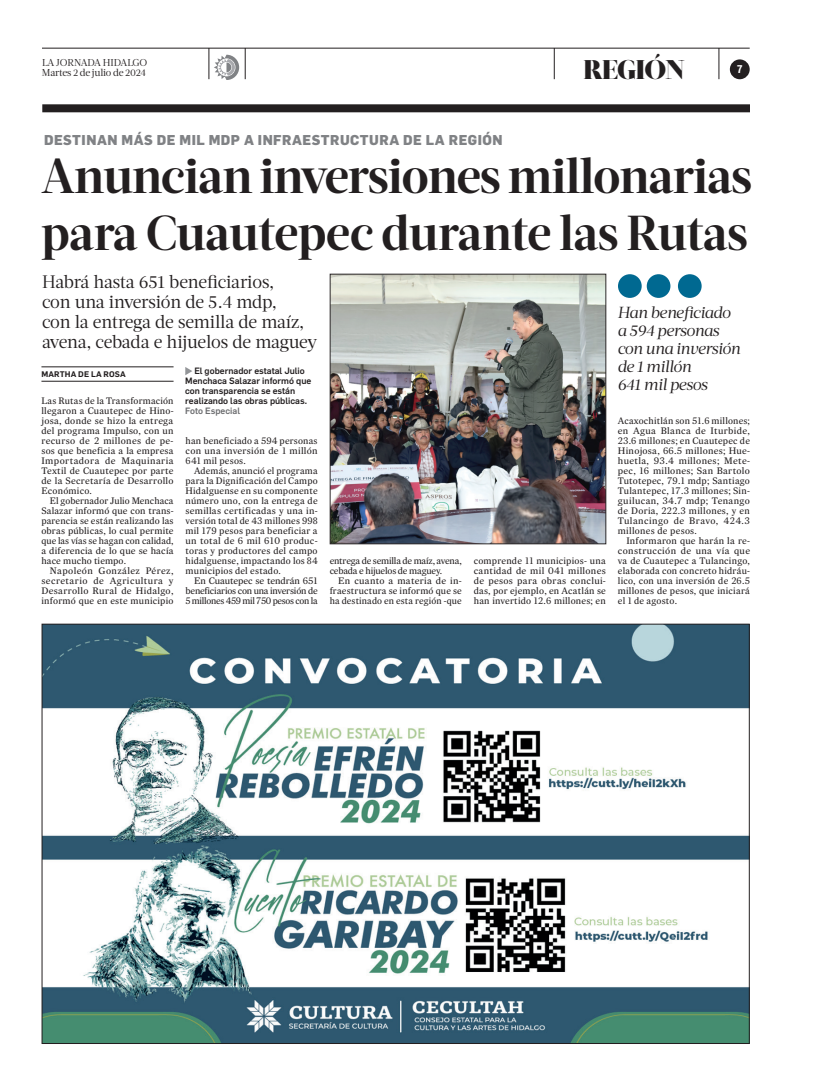
<style>
.page{position:relative;width:822px;height:1089px;background:#fff}
.page>*{position:absolute;margin:0;border:0;box-sizing:border-box;transform-origin:0 0}
.t1{font:700 49px/57px "Acta Headline";letter-spacing:-.02em;color:#231f20}
.t2{font:900 27px "Acta Display";letter-spacing:-.03em;color:#231f20}
.t3{font:18px/20px "Acta Deck";letter-spacing:-.01em;color:#231f20}
.t4{font:italic 16px/18px "Acta Deck";letter-spacing:-.03em;color:#231f20}
.t5{font:800 14px "Flama";letter-spacing:.04em;color:#808285}
.t6{font:600 11px "Flama Semicond";color:#fff}
.t7{font:10px/10px "Acta Deck";letter-spacing:-.02em;color:#231f20}
.t8{font:9.5px/10px "Expresso Tx";letter-spacing:.02em;color:#231f20;text-align:justify}
.t9{font:9.5px/10px "Expresso Tx";letter-spacing:.02em;color:#231f20;text-align:justify;scale:1.04 1}
.t10{font:9.5px/10px "Expresso Tx";letter-spacing:-.02em;color:#231f20}
.t11{font:500 9px/10px "Flama";color:#231f20}
.t12{font:500 9px "Flama";color:#6c6d70}
.t13{font:600 8px "Flama";letter-spacing:.02em;color:#231f20}
</style>
<div class="page">
<div style="left:42px;top:104px;width:708px;height:8px;background:#231f20"></div>
<hr style="left:42px;top:48px;width:708px;height:1px;background:#231f20">
<div style="left:730px;top:59px;width:20px;height:20px;background:#231f20;border-radius:50%"></div>
<hr style="left:209px;top:48px;width:1px;height:31px;background:#231f20">
<hr style="left:245px;top:48px;width:1px;height:31px;background:#231f20">
<hr style="left:554px;top:48px;width:1px;height:31px;background:#231f20">
<hr style="left:719px;top:48px;width:1px;height:31px;background:#231f20">
<svg style="left:214px;top:55px;width:25px;height:24px"></svg>
<hr style="left:41px;top:367px;width:133px;height:1px;background:#231f20">
<hr style="left:41px;top:381px;width:133px;height:1px;background:#231f20">
<img style="left:332px;top:276px;width:272px;height:266px">
<div style="left:330px;top:274px;width:276px;height:270px;border:1px solid #231f20"></div>
<div style="left:618px;top:274px;width:24px;height:24px;background:#006991;border-radius:50%"></div>
<div style="left:647px;top:274px;width:23px;height:24px;background:#006991;border-radius:50%"></div>
<div style="left:678px;top:274px;width:24px;height:24px;background:#006991;border-radius:50%"></div>
<svg style="left:185px;top:367px;width:7px;height:8px"></svg>
<img style="left:44px;top:626px;width:703px;height:416px">
<p class="t7" style="left:42px;top:58px;width:107px">LA JORNADA HIDALGO<br>Martes 2 de julio de 2024</p>
<h2 class="t2" style="left:583px;top:53px;width:103px">REGIÓN</h2>
<p class="t6" style="left:737px;top:62px;width:7px">7</p>
<h3 class="t5" style="left:44px;top:129px;width:460px">DESTINAN MÁS DE MIL MDP A INFRAESTRUCTURA DE LA REGIÓN</h3>
<h1 class="t1" style="left:41px;top:148px;width:713px">Anuncian inversiones millonarias para Cuautepec durante las Rutas</h1>
<h3 class="t3" style="left:42px;top:272px;width:277px">Habrá hasta 651 beneficiarios,<br>con una inversión de 5.4 mdp,<br>con la entrega de semilla de maíz, avena, cebada e hijuelos de maguey</h3>
<h3 class="t4" style="left:617px;top:303px;width:124px">Han beneficiado a 594 personas con una inversión de 1 millón<br>641 mil pesos</h3>
<p class="t11" style="left:185px;top:365px;width:127px;text-indent:9px">El gobernador estatal Julio<br>Menchaca Salazar informó que con transparencia se están realizando las obras públicas.</p>
<p class="t12" style="left:185px;top:404px;width:56px">Foto Especial</p>
<p class="t13" style="left:41px;top:368px;width:86px">MARTHA DE LA ROSA</p>
<p class="t8" style="left:41px;top:396px;width:134px">Las Rutas de la Transformación llegaron a Cuautepec de Hino&shy;josa, donde se hizo la entrega del programa Impulso, con un recurso de 2 millones de pe&shy;sos que beneficia a la empresa Importadora de Maquinaria Textil de Cuautepec por parte de la Secretaría de Desarrollo Económico.</p>
<p class="t8" style="left:41px;top:496px;width:134px;text-indent:9px">El gobernador Julio Menchaca Salazar informó que con trans&shy;parencia se están realizando las obras públicas, lo cual permite que las vías se hagan con calidad, a diferencia de lo que se hacía hace mucho tiempo.</p>
<p class="t9" style="left:41px;top:566px;width:129px;text-indent:9px">Napoleón González Pérez, secretario de Agricultura y Desarrollo Rural de Hidalgo, informó que en este municipio</p>
<p class="t8" style="left:618px;top:416px;width:134px">Acaxochitlán son 51.6 millones; en Agua Blanca de Iturbide, 23.6 millones; en Cuautepec de Hinojosa, 66.5 millones; Hue&shy;huetla, 93.4 millones; Mete&shy;pec, 16 millones; San Bartolo Tutotepec, 79.1 mdp; Santiago Tulantepec, 17.3 millones; Sin&shy;guilucan, 34.7 mdp; Tenango de Doria, 222.3 millones, y en Tulancingo de Bravo, 424.3 millones de pesos.</p>
<p class="t8" style="left:618px;top:536px;width:134px;text-indent:9px">Informaron que harán la re&shy;construcción de una vía que va de Cuautepec a Tulancingo, elaborada con concreto hidráu&shy;lico, con una inversión de 26.5 millones de pesos, que iniciará el 1 de agosto.</p>
<p class="t8" style="left:186px;top:436px;width:134px">han beneficiado a 594 personas con una inversión de 1 millón 641 mil pesos.</p>
<p class="t8" style="left:186px;top:466px;width:134px;text-indent:9px">Además, anunció el programa para la Dignificación del Campo Hidalguense en su componente número uno, con la entrega de semillas certificadas y una in&shy;versión total de 43 millones 998 mil 179 pesos para beneficiar a un total de 6 mil 610 produc&shy;toras y productores del campo hidalguense, impactando los 84 municipios del estado.</p>
<p class="t9" style="left:186px;top:576px;width:129px;text-indent:9px">En Cuautepec se tendrán 651 beneficiarios con una inversión de 5 millones 459 mil 750 pesos con la</p>
<p class="t10" style="left:330px;top:556px;width:134px">entrega de semilla de maíz, avena, cebada e hijuelos de maguey.</p>
<p class="t9" style="left:330px;top:576px;width:129px;text-indent:9px">En cuanto a materia de in&shy;fraestructura se informó que se ha destinado en esta región -que</p>
<p class="t8" style="left:474px;top:556px;width:134px">comprende 11 municipios- una cantidad de mil 041 millones de pesos para obras conclui&shy;das, por ejemplo, en Acatlán se han invertido 12.6 millones; en</p>
</div>
